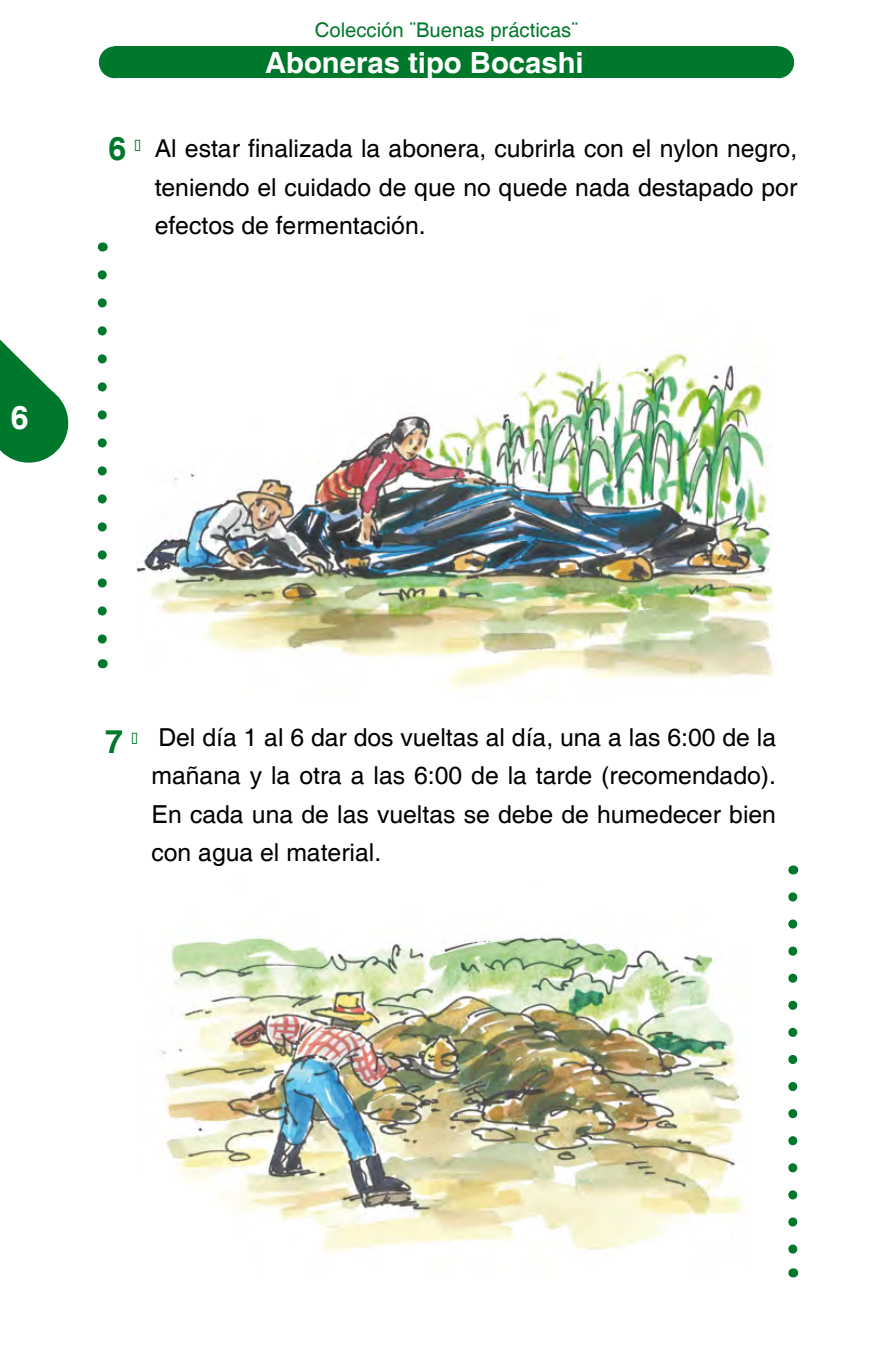
<style>
.page{position:relative;width:893px;height:1372px;background:#fff}
.page>*{position:absolute;margin:0;border:0;box-sizing:border-box;transform-origin:0 0}
.t1{font:700 32.18px "Helvetica";color:#00782c}
.t2{font:700 32.18px "Helvetica";color:#fff}
.t3{font:700 29.25px "Helvetica";color:#fff}
.t4{font:24.75px/38.2px "Helvetica";color:#000;text-align:justify}
.t5{font:20.25px "Helvetica";color:#00782c}
</style>
<div class="page">
<svg style="left:98px;top:46px;width:19px;height:33px"></svg>
<svg style="left:776px;top:46px;width:19px;height:33px"></svg>
<div style="left:115px;top:46px;width:663px;height:32px;background:#00782c"></div>
<svg style="left:788px;top:896px;width:9px;height:358px"></svg>
<img style="left:136px;top:352px;width:636px;height:337px">
<img style="left:160px;top:935px;width:585px;height:317px">
<svg style="left:98px;top:275px;width:9px;height:369px"></svg>
<svg style="left:0;top:339px;width:68px;height:123px"></svg>
<h1 class="t2" style="left:11px;top:398px;width:19px">6</h1>
<p class="t5" style="left:315px;top:18px;width:265px">Colección ¨Buenas prácticas¨</p>
<p class="t3" style="left:265px;top:44px;width:320px">Aboneras tipo Bocashi</p>
<h1 class="t1" style="left:108px;top:129px;width:34px">6 <sup>█</sup></h1>
<p class="t4" style="left:155px;top:130px;width:644px">Al estar finalizada la abonera, cubrirla con el nylon negro, teniendo el cuidado de que no quede nada destapado por efectos de fermentación.</p>
<h1 class="t1" style="left:105px;top:722px;width:34px">7 <sup>█</sup></h1>
<p class="t4" style="left:151px;top:719px;width:626px">Del día 1 al 6 dar dos vueltas al día, una a las 6:00 de la mañana y la otra a las 6:00 de la tarde (recomendado).<br>En cada una de las vueltas se debe de humedecer bien con agua el material.</p>
</div>
